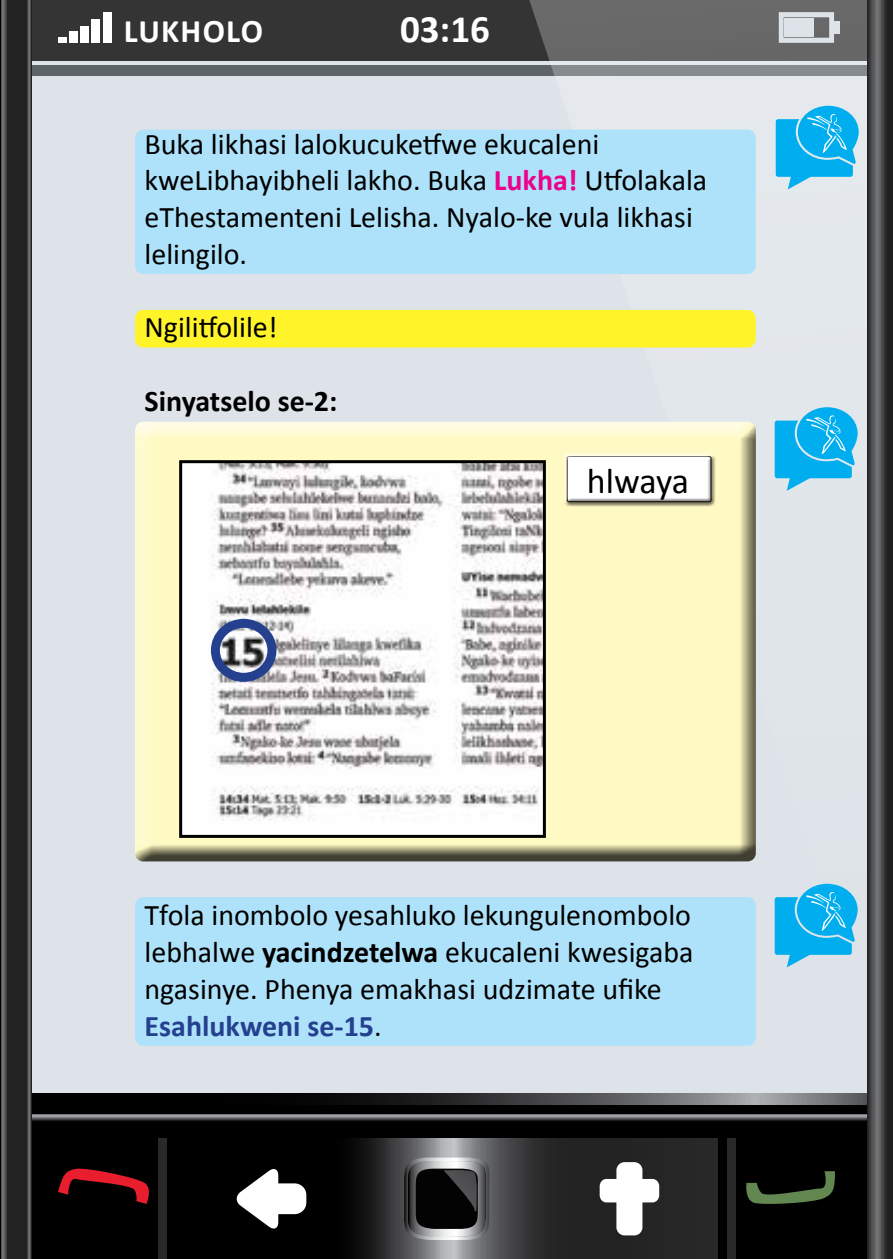
<style>
.page{position:relative;width:893px;height:1259px;background:#fff}
.page>*{position:absolute;margin:0;border:0;box-sizing:border-box;transform-origin:0 0}
.t1{font:700 39px "Calibri";color:#fff}
.t2{font:36px "Calibri";letter-spacing:-.01em;color:#000}
.t3{font:700 33px "Calibri";letter-spacing:.04em;color:#fff}
.t4{font:30px/36.6px "Calibri";color:#000}
.t5{font:700 30px "Calibri";color:#000}
.s1{font-weight:700;color:#ec008c}
.s2{font-weight:700}
.s3{font-weight:700;color:#25408f}
</style>
<div class="page">
<div style="left:6px;top:5px;width:881px;height:1248px;background:#dde3e8"></div>
<div style="left:2px;top:1094px;width:891px;height:20px;background:#000"></div>
<svg style="left:31px;top:1106px;width:233px;height:26px"></svg>
<div style="left:2px;top:65px;width:889px;height:11px;background:#5e6569"></div>
<div style="left:0;top:0;width:893px;height:61px;background:#343434"></div>
<div style="left:2px;top:1138px;width:889px;height:121px;background:#000"></div>
<img style="left:264px;top:0;width:603px;height:1259px">
<svg style="left:744px;top:1171px;width:91px;height:34px"></svg>
<svg style="left:58px;top:1168px;width:91px;height:36px"></svg>
<svg style="left:0;top:0;width:31px;height:1259px"></svg>
<svg style="left:867px;top:0;width:26px;height:1259px"></svg>
<svg style="left:264px;top:1138px;width:454px;height:121px"></svg>
<svg style="left:404px;top:1157px;width:89px;height:83px"></svg>
<div style="left:728px;top:1138px;width:8px;height:121px;background:#292928"></div>
<div style="left:158px;top:1138px;width:9px;height:121px;background:#292928"></div>
<div style="left:616px;top:1162px;width:26px;height:73px;background:#fff;border-radius:8px"></div>
<div style="left:600px;top:1179px;width:59px;height:23px;background:#fff;border-radius:7px"></div>
<svg style="left:236px;top:1167px;width:70px;height:63px"></svg>
<div style="left:58px;top:37px;width:9px;height:6px;background:#fff"></div>
<div style="left:69px;top:32px;width:9px;height:11px;background:#fff"></div>
<div style="left:80px;top:26px;width:9px;height:17px;background:#fff"></div>
<div style="left:92px;top:19px;width:8px;height:24px;background:#fff"></div>
<div style="left:103px;top:12px;width:8px;height:31px;background:#fff"></div>
<svg style="left:779px;top:12px;width:55px;height:31px"></svg>
<div style="left:831px;top:21px;width:9px;height:13px;background:#dde3e8"></div>
<div style="left:785px;top:18px;width:29px;height:19px;background:#dde3e8"></div>
<div style="left:135px;top:310px;width:621px;height:37px;background:#fff32a;border-radius:8px"></div>
<div style="left:135px;top:130px;width:621px;height:144px;background:#aee2fa;border-radius:8px"></div>
<svg style="left:776px;top:106px;width:83px;height:83px"></svg>
<div style="left:135px;top:897px;width:621px;height:148px;background:#aee2fa;border-radius:8px"></div>
<svg style="left:775px;top:407px;width:83px;height:84px"></svg>
<svg style="left:775px;top:883px;width:83px;height:84px"></svg>
<div style="left:129px;top:422px;width:627px;height:442px;background:#000;opacity:.75"></div>
<div style="left:563px;top:453px;width:152px;height:49px;background:#fffce0"></div>
<div style="left:563px;top:455px;width:153px;height:52px;background:#000;opacity:.5"></div>
<img style="left:183px;top:464px;width:359px;height:370px">
<div style="left:179px;top:460px;width:367px;height:378px;border:3px solid #000"></div>
<div style="left:211px;top:619px;width:65px;height:63px;border:9px solid #25408f;border-radius:50%"></div>
<p class="t3" style="left:124px;top:10px;width:141px">Lukholo</p>
<h1 class="t1" style="left:400px;top:4px;width:91px">03:16</h1>
<p class="t4" style="left:145px;top:125px;width:564px">Buka likhasi lalokucuketfwe ekucaleni kweLibhayibheli lakho. Buka <span class="s1">Lukha!</span> Utfolakala eThestamenteni Lelisha. Nyalo-ke vula likhasi lelingilo.</p>
<p class="t4" style="left:145px;top:309px;width:135px">Ngilitfolile!</p>
<p class="t5" style="left:145px;top:382px;width:194px">Sinyatselo se-2:</p>
<p class="t2" style="left:587px;top:458px;width:104px">hlwaya</p>
<p class="t4" style="left:145px;top:897px;width:550px">Tfola inombolo yesahluko lekungulenombolo lebhalwe <span class="s2">yacindzetelwa</span> ekucaleni kwesigaba ngasinye. Phenya emakhasi udzimate ufike <span class="s3">Esahlukweni se-15</span>.</p>
</div>
